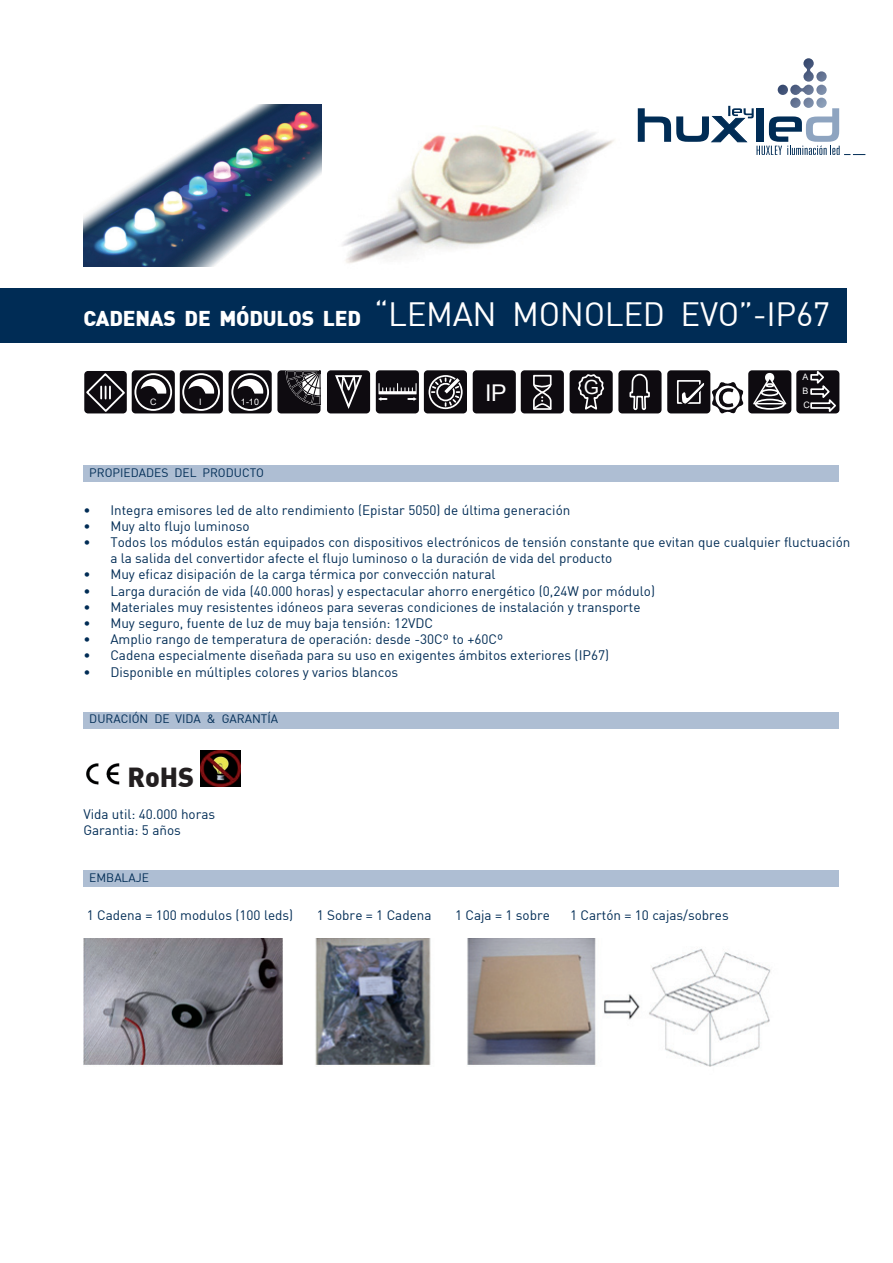
<style>
.page{position:relative;width:893px;height:1263px;background:#fff}
.page>*{position:absolute;margin:0;border:0;box-sizing:border-box;transform-origin:0 0}
.t1{font:33px "DIN Regular";letter-spacing:-.01em;color:#fff}
.t2{font:900 27px "DIN";color:#231f20}
.t3{font:23.1px "Arial";color:#fff}
.t4{font:19.5px "Arial";color:#fff}
.t5{font:13.5px/16.2px "DIN Regular";color:#002c55}
.t6{font:12px "DIN Regular";color:#002c55}
.t7{font:8.85px/14.2px "Arial";color:#fff}
.s1{font-family:"DIN";font-weight:900;font-size:21px}
</style>
<div class="page">
<img style="left:778px;top:58px;width:49px;height:48px">
<svg style="left:638px;top:106px;width:227px;height:49px"></svg>
<img style="left:342px;top:127px;width:272px;height:137px">
<div style="left:0;top:288px;width:846px;height:55px;background:#002c55"></div>
<div style="left:84px;top:371px;width:43px;height:42px;background:#535155;border-radius:4px"></div>
<svg style="left:85px;top:371px;width:42px;height:43px;background:#363438"></svg>
<div style="left:132px;top:370px;width:43px;height:43px;background:#0e0b10;border-radius:4px"></div>
<div style="left:134px;top:373px;width:38px;height:38px;border:2px solid #fff;border-radius:50%"></div>
<svg style="left:141px;top:379px;width:25px;height:15px"></svg>
<div style="left:180px;top:370px;width:43px;height:43px;background:#0e0b10;border-radius:4px"></div>
<div style="left:182px;top:373px;width:38px;height:38px;border:2px solid #fff;border-radius:50%"></div>
<svg style="left:188px;top:379px;width:26px;height:15px"></svg>
<div style="left:229px;top:370px;width:43px;height:43px;background:#0e0b10;border-radius:4px"></div>
<div style="left:231px;top:373px;width:38px;height:38px;border:2px solid #fff;border-radius:50%"></div>
<svg style="left:238px;top:379px;width:25px;height:15px"></svg>
<div style="left:277px;top:370px;width:44px;height:43px;background:#0e0b10;border-radius:4px"></div>
<svg style="left:285px;top:370px;width:36px;height:36px"></svg>
<div style="left:327px;top:370px;width:43px;height:43px;background:#0e0b10;border-radius:4px"></div>
<svg style="left:334px;top:370px;width:30px;height:39px"></svg>
<div style="left:376px;top:370px;width:43px;height:43px;background:#0e0b10;border-radius:4px"></div>
<svg style="left:378px;top:383px;width:39px;height:18px"></svg>
<div style="left:424px;top:370px;width:43px;height:43px;background:#0e0b10;border-radius:4px"></div>
<div style="left:429px;top:375px;width:34px;height:34px;border:2px solid #fff;border-radius:50%"></div>
<svg style="left:431px;top:377px;width:30px;height:30px"></svg>
<div style="left:473px;top:370px;width:43px;height:43px;background:#0e0b10;border-radius:4px"></div>
<div style="left:521px;top:370px;width:43px;height:43px;background:#0e0b10;border-radius:4px"></div>
<svg style="left:533px;top:374px;width:19px;height:36px"></svg>
<div style="left:570px;top:370px;width:43px;height:43px;background:#0e0b10;border-radius:4px"></div>
<svg style="left:578px;top:374px;width:27px;height:36px"></svg>
<div style="left:618px;top:370px;width:43px;height:43px;background:#0e0b10;border-radius:4px"></div>
<svg style="left:629px;top:373px;width:21px;height:38px"></svg>
<div style="left:667px;top:370px;width:43px;height:43px;background:#0e0b10;border-radius:4px"></div>
<div style="left:677px;top:380px;width:24px;height:24px;border:2px solid #fff"></div>
<svg style="left:680px;top:381px;width:64px;height:33px"></svg>
<div style="left:748px;top:370px;width:43px;height:43px;background:#0e0b10;border-radius:4px"></div>
<svg style="left:765px;top:373px;width:9px;height:9px"></svg>
<div style="left:755px;top:399px;width:30px;height:11px;border:2px solid #fff;border-radius:50%"></div>
<svg style="left:753px;top:375px;width:34px;height:31px"></svg>
<div style="left:796px;top:370px;width:43px;height:43px;background:#0e0b10;border-radius:4px"></div>
<svg style="left:809px;top:370px;width:28px;height:44px"></svg>
<div style="left:83px;top:465px;width:756px;height:17px;background:#aebed3"></div>
<div style="left:83px;top:712px;width:756px;height:16px;background:#aebed3"></div>
<img style="left:86px;top:763px;width:34px;height:22px">
<img style="left:201px;top:751px;width:40px;height:36px">
<div style="left:83px;top:870px;width:756px;height:17px;background:#aebed3"></div>
<img style="left:83px;top:938px;width:688px;height:129px">
<img style="left:84px;top:105px;width:238px;height:161px">
<h1 class="t1" style="left:83px;top:294px;width:748px"><span class="s1">CADENAS DE MÓDULOS LED</span> “LEMAN MONOLED EVO”-IP67</h1>
<p class="t7" style="left:150px;top:395px;width:8px">C</p>
<p class="t7" style="left:199px;top:395px;width:4px">I</p>
<p class="t7" style="left:241px;top:395px;width:20px">1-10</p>
<h3 class="t3" style="left:485px;top:378px;width:23px">IP</h3>
<h3 class="t4" style="left:584px;top:375px;width:17px">G</h3>
<p class="t7" style="left:802px;top:370px;width:9px">A<br>B<br>C</p>
<p class="t6" style="left:89px;top:465px;width:176px">PROPIEDADES DEL PRODUCTO</p>
<p class="t5" style="left:83px;top:501px;width:489px">• Integra emisores led de alto rendimiento (Epistar 5050) de última generación</p>
<p class="t5" style="left:83px;top:517px;width:168px">• Muy alto flujo luminoso</p>
<p class="t5" style="left:110px;top:534px;width:742px;text-indent:-27px">• Todos los módulos están equipados con dispositivos electrónicos de tensión constante que evitan que cualquier fluctuación a la salida del convertidor afecte el flujo luminoso o la duración de vida del producto</p>
<p class="t5" style="left:83px;top:566px;width:414px">• Muy eficaz disipación de la carga térmica por convección natural</p>
<p class="t5" style="left:83px;top:582px;width:573px">• Larga duración de vida (40.000 horas) y espectacular ahorro energético (0,24W por módulo)</p>
<p class="t5" style="left:83px;top:598px;width:559px">• Materiales muy resistentes idóneos para severas condiciones de instalación y transporte</p>
<p class="t5" style="left:83px;top:615px;width:351px">• Muy seguro, fuente de luz de muy baja tensión: 12VDC</p>
<p class="t5" style="left:83px;top:631px;width:421px">• Amplio rango de temperatura de operación: desde -30Cº to +60Cº</p>
<p class="t5" style="left:83px;top:647px;width:527px">• Cadena especialmente diseñada para su uso en exigentes ámbitos exteriores (IP67)</p>
<p class="t5" style="left:83px;top:663px;width:316px">• Disponible en múltiples colores y varios blancos</p>
<p class="t6" style="left:89px;top:712px;width:190px">DURACIÓN DE VIDA &amp; GARANTÍA</p>
<h2 class="t2" style="left:127px;top:759px;width:68px">RoHS</h2>
<p class="t5" style="left:83px;top:806px;width:133px">Vida util: 40.000 horas<br>Garantia: 5 años</p>
<p class="t6" style="left:89px;top:870px;width:61px">EMBALAJE</p>
<p class="t5" style="left:87px;top:906px;width:208px">1 Cadena = 100 modulos (100 leds)</p>
<p class="t5" style="left:317px;top:906px;width:116px">1 Sobre = 1 Cadena</p>
<p class="t5" style="left:455px;top:906px;width:96px">1 Caja = 1 sobre</p>
<p class="t5" style="left:570px;top:906px;width:160px">1 Cartón = 10 cajas/sobres</p>
</div>
